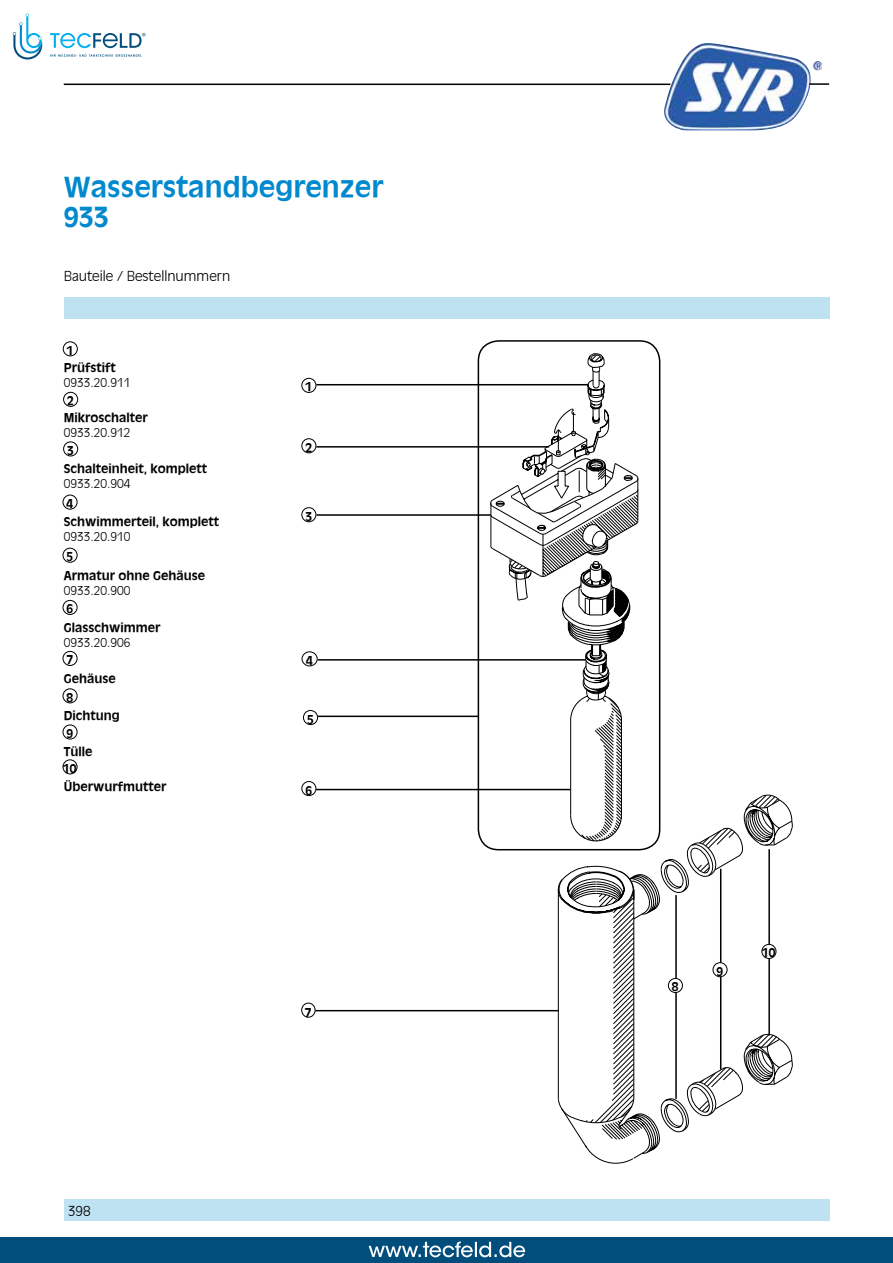
<style>
.page{position:relative;width:893px;height:1263px;background:#fff}
.page>*{position:absolute;margin:0;border:0;box-sizing:border-box;transform-origin:0 0}
.t1{font:700 27px/30px "Ant Oliv";color:#0089cf}
.t2{font:300 13.5px "Ant Oliv";color:#000}
.t3{font:700 12px "Ant Oliv";color:#000}
.t4{font:300 12px "Ant Oliv";color:#000}
</style>
<div class="page">
<div style="left:64px;top:298px;width:765px;height:21px;background:#bfe2f3"></div>
<div style="left:64px;top:1199px;width:765px;height:21px;background:#bfe2f3"></div>
<img style="left:663px;top:43px;width:159px;height:87px">
<hr style="left:64px;top:84px;width:606px;height:1px;background:#000">
<hr style="left:809px;top:83px;width:20px;height:2px;background:#000">
<svg style="left:491px;top:360px;width:279px;height:782px"></svg>
<div style="left:63px;top:392px;width:15px;height:15px;border:1px solid #000;border-radius:50%"></div>
<div style="left:63px;top:441px;width:15px;height:15px;border:1px solid #000;border-radius:50%"></div>
<div style="left:63px;top:548px;width:14px;height:15px;border:1px solid #000;border-radius:50%"></div>
<div style="left:63px;top:600px;width:14px;height:15px;border:1px solid #000;border-radius:50%"></div>
<div style="left:63px;top:341px;width:15px;height:15px;border:1px solid #000;border-radius:50%"></div>
<div style="left:63px;top:651px;width:14px;height:15px;border:1px solid #000;border-radius:50%"></div>
<div style="left:63px;top:688px;width:14px;height:15px;border:1px solid #000;border-radius:50%"></div>
<div style="left:63px;top:725px;width:14px;height:14px;border:1px solid #000;border-radius:50%"></div>
<div style="left:63px;top:759px;width:14px;height:15px;border:1px solid #000;border-radius:50%"></div>
<div style="left:301px;top:378px;width:15px;height:15px;border:1px solid #000;border-radius:50%"></div>
<div style="left:301px;top:438px;width:15px;height:15px;border:1px solid #000;border-radius:50%"></div>
<hr style="left:316px;top:384px;width:272px;height:1px;background:#000">
<hr style="left:316px;top:446px;width:233px;height:2px;background:#000">
<div style="left:478px;top:340px;width:182px;height:510px;border:2px solid #000;border-radius:20px"></div>
<div style="left:302px;top:651px;width:16px;height:15px;border:1px solid #000;border-radius:50%"></div>
<hr style="left:318px;top:659px;width:268px;height:2px;background:#000">
<hr style="left:316px;top:789px;width:254px;height:1px;background:#000">
<hr style="left:315px;top:1010px;width:243px;height:1px;background:#000">
<div style="left:301px;top:1003px;width:14px;height:14px;border:1px solid #000;border-radius:50%"></div>
<div style="left:301px;top:781px;width:15px;height:15px;border:1px solid #000;border-radius:50%"></div>
<div style="left:668px;top:978px;width:15px;height:15px;border:1px solid #000;border-radius:50%"></div>
<div style="left:713px;top:962px;width:14px;height:15px;border:1px solid #000;border-radius:50%"></div>
<div style="left:761px;top:944px;width:15px;height:15px;border:1px solid #000;border-radius:50%"></div>
<hr style="left:675px;top:895px;width:2px;height:84px;background:#000">
<hr style="left:720px;top:869px;width:1px;height:94px;background:#000">
<hr style="left:768px;top:849px;width:2px;height:96px;background:#000">
<hr style="left:675px;top:992px;width:2px;height:107px;background:#000">
<hr style="left:720px;top:977px;width:1px;height:92px;background:#000">
<hr style="left:768px;top:958px;width:2px;height:77px;background:#000">
<div style="left:63px;top:495px;width:14px;height:14px;border:1px solid #000;border-radius:50%"></div>
<div style="left:301px;top:507px;width:15px;height:15px;border:1px solid #000;border-radius:50%"></div>
<hr style="left:316px;top:514px;width:174px;height:2px;background:#000">
<div style="left:303px;top:710px;width:15px;height:15px;border:1px solid #000;border-radius:50%"></div>
<hr style="left:318px;top:716px;width:160px;height:1px;background:#000">
<svg style="left:50px;top:54px;width:92px;height:3px"></svg>
<svg style="left:50px;top:33px;width:96px;height:15px"></svg>
<svg style="left:13px;top:14px;width:29px;height:46px"></svg>
<div style="left:0;top:1238px;width:893px;height:25px;background:#014e7d"></div>
<svg style="left:369px;top:1241px;width:156px;height:16px"></svg>
<h1 class="t1" style="left:64px;top:170px;width:321px">Wasserstandbegrenzer<br>933</h1>
<p class="t2" style="left:64px;top:268px;width:168px">Bauteile / Bestellnummern</p>
<p class="t3" style="left:67px;top:343px;width:8px">1</p>
<p class="t3" style="left:64px;top:361px;width:53px">Prüfstift</p>
<p class="t4" style="left:64px;top:376px;width:68px">0933.20.911</p>
<p class="t3" style="left:64px;top:411px;width:85px">Mikroschalter</p>
<p class="t4" style="left:64px;top:426px;width:68px">0933.20.912</p>
<p class="t3" style="left:67px;top:394px;width:8px">2</p>
<p class="t3" style="left:67px;top:443px;width:8px">3</p>
<p class="t3" style="left:64px;top:461px;width:145px">Schalteinheit, komplett</p>
<p class="t4" style="left:64px;top:477px;width:68px">0933.20.904</p>
<p class="t3" style="left:67px;top:496px;width:8px">4</p>
<p class="t3" style="left:64px;top:515px;width:157px">Schwimmerteil, komplett</p>
<p class="t4" style="left:64px;top:530px;width:68px">0933.20.910</p>
<p class="t3" style="left:67px;top:549px;width:8px">5</p>
<p class="t3" style="left:64px;top:568px;width:143px">Armatur ohne Gehäuse</p>
<p class="t4" style="left:64px;top:583px;width:68px">0933.20.900</p>
<p class="t3" style="left:67px;top:602px;width:8px">6</p>
<p class="t3" style="left:64px;top:620px;width:98px">Glasschwimmer</p>
<p class="t4" style="left:64px;top:635px;width:68px">0933.20.906</p>
<p class="t3" style="left:67px;top:653px;width:8px">7</p>
<p class="t3" style="left:64px;top:671px;width:54px">Gehäuse</p>
<p class="t3" style="left:67px;top:690px;width:8px">8</p>
<p class="t3" style="left:64px;top:708px;width:58px">Dichtung</p>
<p class="t3" style="left:67px;top:726px;width:8px">9</p>
<p class="t3" style="left:64px;top:745px;width:30px">Tülle</p>
<p class="t3" style="left:63px;top:761px;width:15px">10</p>
<p class="t3" style="left:64px;top:779px;width:104px">Überwurfmutter</p>
<p class="t2" style="left:68px;top:1203px;width:24px">398</p>
<p class="t3" style="left:305px;top:380px;width:8px">1</p>
<p class="t3" style="left:305px;top:440px;width:8px">2</p>
<p class="t3" style="left:305px;top:509px;width:8px">3</p>
<p class="t3" style="left:306px;top:653px;width:8px">4</p>
<p class="t3" style="left:307px;top:712px;width:8px">5</p>
<p class="t3" style="left:305px;top:783px;width:8px">6</p>
<p class="t3" style="left:305px;top:1005px;width:8px">7</p>
<p class="t3" style="left:672px;top:980px;width:8px">8</p>
<p class="t3" style="left:717px;top:964px;width:8px">9</p>
<p class="t3" style="left:762px;top:946px;width:15px">10</p>
</div>
